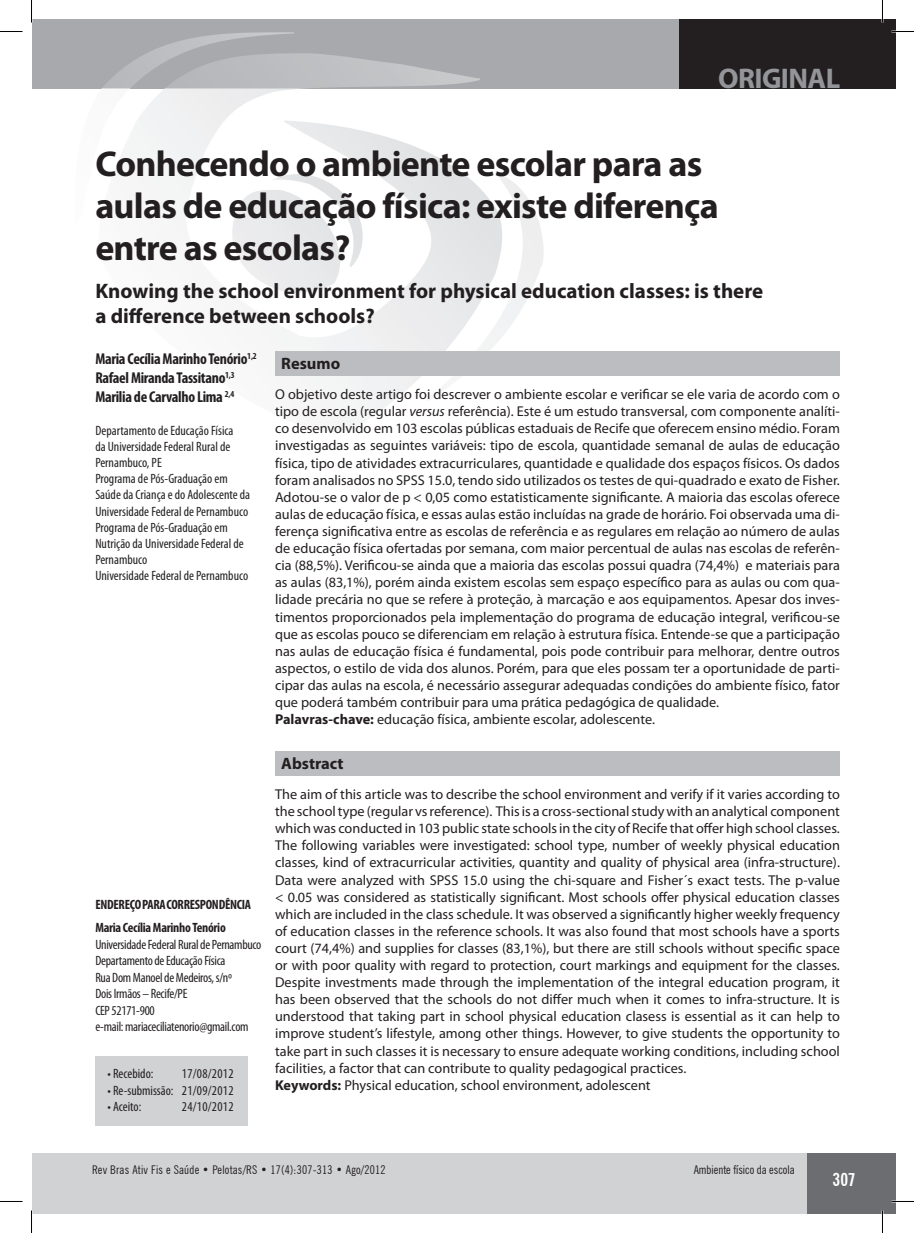
<style>
.page{position:relative;width:914px;height:1233px;background:#fff}
.page>*{position:absolute;margin:0;border:0;box-sizing:border-box;transform-origin:0 0}
.t1{font:700 36px/42px "Myriad Pro";letter-spacing:-.02em;color:#231f20}
.t2{font:700 28.5px "Myriad Pro";letter-spacing:-.02em;color:#939598}
.t3{font:700 21px/25.2px "Myriad Pro";color:#231f20}
.t4{font:700 condensed 18px "News Gothic BT";color:#fff}
.t5{font:700 16.5px "Myriad Pro";color:#231f20}
.t6{font:700 condensed 15.75px/18.9px "Myriad Pro";letter-spacing:-.02em;color:#231f20}
.t7{font:14.25px/17.1px "Myriad Pro";color:#231f20}
.t8{font:condensed 13.5px/16.2px "Myriad Pro";color:#231f20;text-align:justify}
.t9{font:condensed 13.5px/16.5px "Myriad Pro";letter-spacing:-.02em;color:#231f20}
.t10{font:700 condensed 13.5px "Myriad Pro";letter-spacing:-.02em;color:#231f20}
.t11{font:condensed 12px "News Gothic BT";letter-spacing:.02em;color:#231f20}
.t12{font:condensed 12px "News Gothic BT";color:#231f20}
.s1{font-style:italic}
.s2{font-weight:700}
</style>
<div class="page">
<div style="left:777px;top:1153px;width:118px;height:60px;background:#6c6d70"></div>
<div style="left:32px;top:1153px;width:774px;height:60px;background:#d1d2d4"></div>
<div style="left:95px;top:1055px;width:153px;height:70px;background:#d1d2d4"></div>
<div style="left:32px;top:19px;width:689px;height:69px;background:#a8a9ad"></div>
<div style="left:678px;top:19px;width:217px;height:69px;background:#231f20"></div>
<svg style="left:330px;top:401px;width:62px;height:28px"></svg>
<svg style="left:74px;top:32px;width:489px;height:369px"></svg>
<div style="left:275px;top:351px;width:564px;height:24px;background:#bcbdc0"></div>
<div style="left:275px;top:751px;width:564px;height:24px;background:#bcbdc0"></div>
<hr style="left:891px;top:1200px;width:22px;height:2px;background:#fff">
<hr style="left:881px;top:0;width:2px;height:23px;background:#fff">
<hr style="left:881px;top:1210px;width:2px;height:22px;background:#fff">
<svg style="left:0;top:31px;width:22px;height:1px"></svg>
<svg style="left:891px;top:31px;width:22px;height:1px"></svg>
<svg style="left:0;top:1201px;width:22px;height:1px"></svg>
<svg style="left:891px;top:1201px;width:22px;height:1px"></svg>
<svg style="left:31px;top:0;width:1px;height:23px"></svg>
<svg style="left:31px;top:1210px;width:1px;height:22px"></svg>
<svg style="left:882px;top:0;width:1px;height:23px"></svg>
<svg style="left:882px;top:1210px;width:1px;height:22px"></svg>
<h2 class="t2" style="left:718px;top:60px;width:123px">orIGInal</h2>
<h1 class="t1" style="left:95px;top:141px;width:625px">conhecendo o ambiente escolar para as aulas de educação física: existe diferença entre as escolas?</h1>
<h3 class="t3" style="left:95px;top:277px;width:669px">Knowing the school environment for physical education classes: is there a difference between schools?</h3>
<p class="t6" style="left:95px;top:349px;width:163px">Maria Cecília Marinho Tenório<sup>1,2<br></sup>Rafael Miranda Tassitano<sup>1,3<br></sup>Marilia de Carvalho Lima <sup>2,4</sup></p>
<p class="t8" style="left:95px;top:422px;width:156px;text-align:left">Departamento de Educação Física<br>da Universidade Federal Rural de<br>Pernambuco, PE<br>Programa de Pós-Graduação em<br>Saúde da Criança e do Adolescente da<br>Universidade Federal de Pernambuco<br>Programa de Pós-Graduação em<br>Nutrição da Universidade Federal de<br>Pernambuco<br>Universidade Federal de Pernambuco</p>
<p class="t10" style="left:95px;top:896px;width:157px">ENDEREÇO PARA CORRESPONDÊNCIA</p>
<p class="t10" style="left:95px;top:919px;width:132px">Maria Cecília Marinho Tenório</p>
<p class="t9" style="left:95px;top:936px;width:168px">Universidade Federal Rural de Pernambuco<br>Departamento de Educação Física<br>Rua Dom Manoel de Medeiros, s/nº<br>Dois Irmãos – Recife/PE<br>CEP 52171-900<br>e-mail: mariaceciliatenorio@gmail.com</p>
<p class="t8" style="left:107px;top:1065px;width:47px">• Recebido:</p>
<p class="t8" style="left:107px;top:1081px;width:68px">• Re-submissão:</p>
<p class="t8" style="left:107px;top:1097px;width:35px">• Aceito:</p>
<p class="t8" style="left:182px;top:1065px;width:53px">17/08/2012<br>21/09/2012<br>24/10/2012</p>
<p class="t5" style="left:281px;top:352px;width:60px">resumo</p>
<p class="t7" style="left:275px;top:385px;width:566px">O objetivo deste artigo foi descrever o ambiente escolar e verificar se ele varia de acordo com o tipo de escola (regular <span class="s1">versus</span> referência). Este é um estudo transversal, com componente analíti&shy;co desenvolvido em 103 escolas públicas estaduais de Recife que oferecem ensino médio. Foram investigadas as seguintes variáveis: tipo de escola, quantidade semanal de aulas de educação física, tipo de atividades extracurriculares, quantidade e qualidade dos espaços físicos. Os dados foram analisados no SPSS 15.0, tendo sido utilizados os testes de qui-quadrado e exato de Fisher.<br>Adotou-se o valor de p &lt; 0,05 como estatisticamente significante. A maioria das escolas oferece aulas de educação física, e essas aulas estão incluídas na grade de horário. Foi observada uma di&shy;ferença significativa entre as escolas de referência e as regulares em relação ao número de aulas de educação física ofertadas por semana, com maior percentual de aulas nas escolas de referên&shy;cia (88,5%). Verificou-se ainda que a maioria das escolas possui quadra (74,4%) e materiais para as aulas (83,1%), porém ainda existem escolas sem espaço específico para as aulas ou com qua&shy;lidade precária no que se refere à proteção, à marcação e aos equipamentos. Apesar dos inves&shy;timentos proporcionados pela implementação do programa de educação integral, verificou-se que as escolas pouco se diferenciam em relação à estrutura física. Entende-se que a participação nas aulas de educação física é fundamental, pois pode contribuir para melhorar, dentre outros aspectos, o estilo de vida dos alunos. Porém, para que eles possam ter a oportunidade de parti&shy;cipar das aulas na escola, é necessário assegurar adequadas condições do ambiente físico, fator que poderá também contribuir para uma prática pedagógica de qualidade.<br><span class="s2">Palavras-chave:</span> educação física, ambiente escolar, adolescente.</p>
<p class="t5" style="left:281px;top:752px;width:64px">abstract</p>
<p class="t7" style="left:275px;top:785px;width:566px">The aim of this article was to describe the school environment and verify if it varies according to the school type (regular vs reference). This is a cross-sectional study with an analytical component which was conducted in 103 public state schools in the city of Recife that offer high school classes.<br>The following variables were investigated: school type, number of weekly physical education classes, kind of extracurricular activities, quantity and quality of physical area (infra-structure).<br>Data were analyzed with SPSS 15.0 using the chi-square and Fisher´s exact tests. The p-value &lt; 0.05 was considered as statistically significant. Most schools offer physical education classes which are included in the class schedule. It was observed a significantly higher weekly frequency of education classes in the reference schools. It was also found that most schools have a sports court (74,4%) and supplies for classes (83,1%), but there are still schools without specific space or with poor quality with regard to protection, court markings and equipment for the classes.<br>Despite investments made through the implementation of the integral education program, it has been observed that the schools do not differ much when it comes to infra-structure. It is understood that taking part in school physical education clasess is essential as it can help to improve student’s lifestyle, among other things. However, to give students the opportunity to take part in such classes it is necessary to ensure adequate working conditions, including school facilities, a factor that can contribute to quality pedagogical practices.<br><span class="s2">Keywords:</span> Physical education, school environment, adolescent</p>
<p class="t11" style="left:92px;top:1162px;width:295px">Rev Bras Ativ Fis e Saúde • Pelotas/RS • 17(4):307-313 • Ago/2012</p>
<p class="t12" style="left:693px;top:1162px;width:102px">Ambiente físico da escola</p>
<p class="t4" style="left:832px;top:1168px;width:25px">307</p>
</div>
